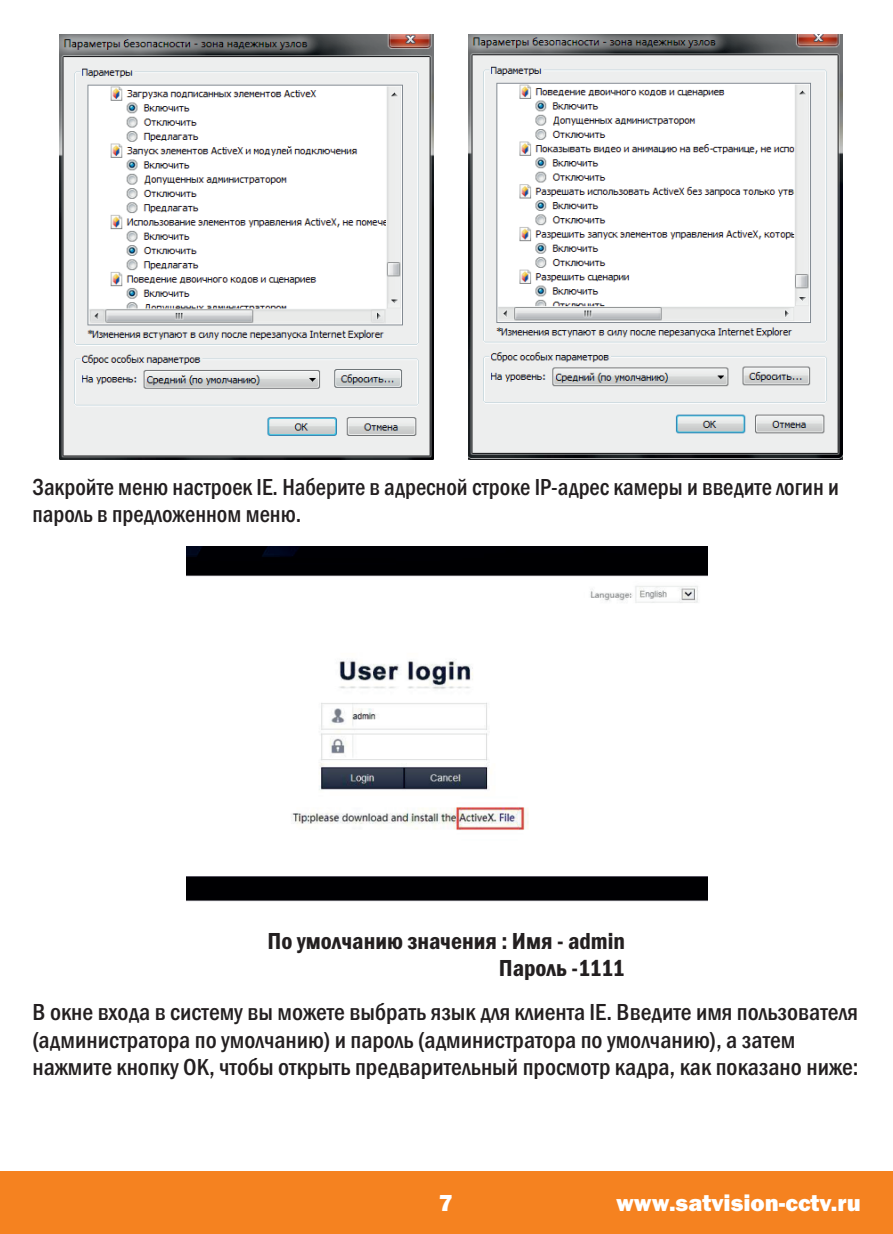
<style>
.page{position:relative;width:893px;height:1234px;background:#fff}
.page>*{position:absolute;margin:0;border:0;box-sizing:border-box;transform-origin:0 0}
.t1{font:500 condensed 24px/27.3px "Franklin Gothic";color:#231f20}
.t2{font:500 condensed 24px/27.3px "Franklin Gothic";color:#231f20;scale:.96 1}
.t3{font:600 condensed 24px/27.3px "Franklin Gothic";color:#231f20;text-align:right}
.t4{font:800 24px "Franklin Gothic";color:#fff}
</style>
<div class="page">
<div style="left:0;top:1170px;width:893px;height:63px;background:#f58220"></div>
<img style="left:60px;top:34px;width:374px;height:425px">
<img style="left:468px;top:34px;width:375px;height:425px">
<img style="left:186px;top:546px;width:521px;height:355px">
<p class="t2" style="left:33px;top:475px;width:841px">Закройте меню настроек IE. Наберите в адресной строке IP-адрес камеры и введите логин и пароль в предложенном меню.</p>
<p class="t3" style="left:268px;top:929px;width:359px">По умолчанию значения : Имя - admin<br>Пароль -1111</p>
<p class="t1" style="left:32px;top:1000px;width:828px">В окне входа в систему вы можете выбрать язык для клиента IE. Введите имя пользователя (администратора по умолчанию) и пароль (администратора по умолчанию), а затем нажмите кнопку OK, чтобы открыть предварительный просмотр кадра, как показано ниже:</p>
<p class="t4" style="left:439px;top:1193px;width:16px">7</p>
<p class="t4" style="left:616px;top:1193px;width:246px">www.satvision-cctv.ru</p>
</div>
